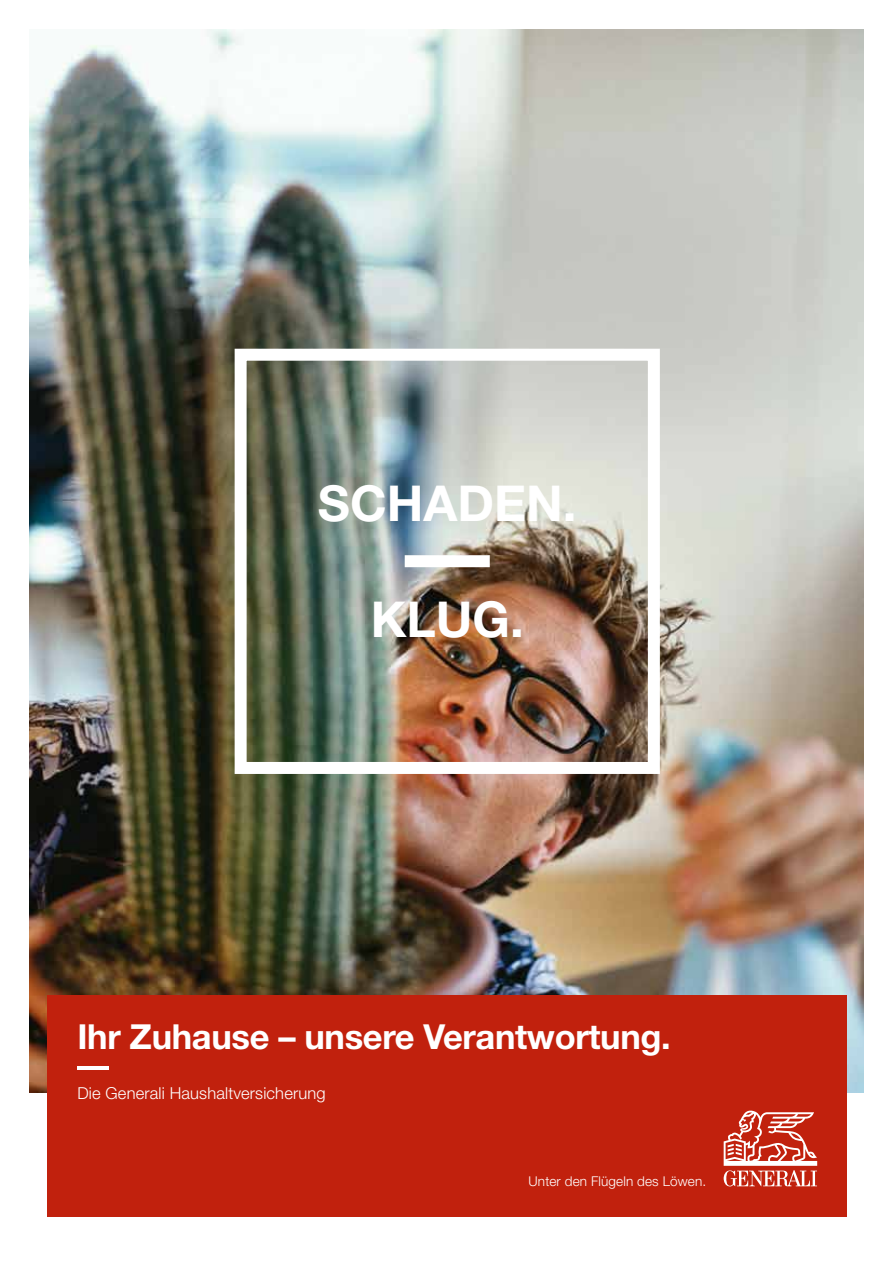
<style>
.page{position:relative;width:893px;height:1263px;background:#fff}
.page>*{position:absolute;margin:0;border:0;box-sizing:border-box;transform-origin:0 0}
.t1{font:700 49.5px "Helvetica Neue LT Std";color:#fff}
.t2{font:700 34.5px "Helvetica Neue LT Std";letter-spacing:-.01em;color:#fff}
.t3{font:300 16.5px "Helvetica Neue LT Std";letter-spacing:.01em;color:#fff}
.t4{font:300 13.5px "Helvetica Neue LT Std";letter-spacing:.01em;color:#fff}
</style>
<div class="page">
<img style="left:30px;top:30px;width:833px;height:1063px">
<div style="left:48px;top:995px;width:799px;height:221px;background:#c1210d"></div>
<svg style="left:724px;top:1110px;width:93px;height:76px"></svg>
<div style="left:405px;top:555px;width:85px;height:12px;background:#fff"></div>
<div style="left:235px;top:349px;width:425px;height:425px;border:12px solid #fff"></div>
<hr style="left:77px;top:1066px;width:32px;height:4px;background:#fff">
<h1 class="t1" style="left:318px;top:473px;width:260px">SCHADEN.</h1>
<h1 class="t1" style="left:371px;top:588px;width:155px">KLUG.</h1>
<p class="t2" style="left:77px;top:1016px;width:595px">Ihr Zuhause – unsere Verantwortung.</p>
<p class="t3" style="left:77px;top:1083px;width:250px">Die Generali Haushaltversicherung</p>
<p class="t4" style="left:529px;top:1173px;width:179px">Unter den Flügeln des Löwen.</p>
</div>
